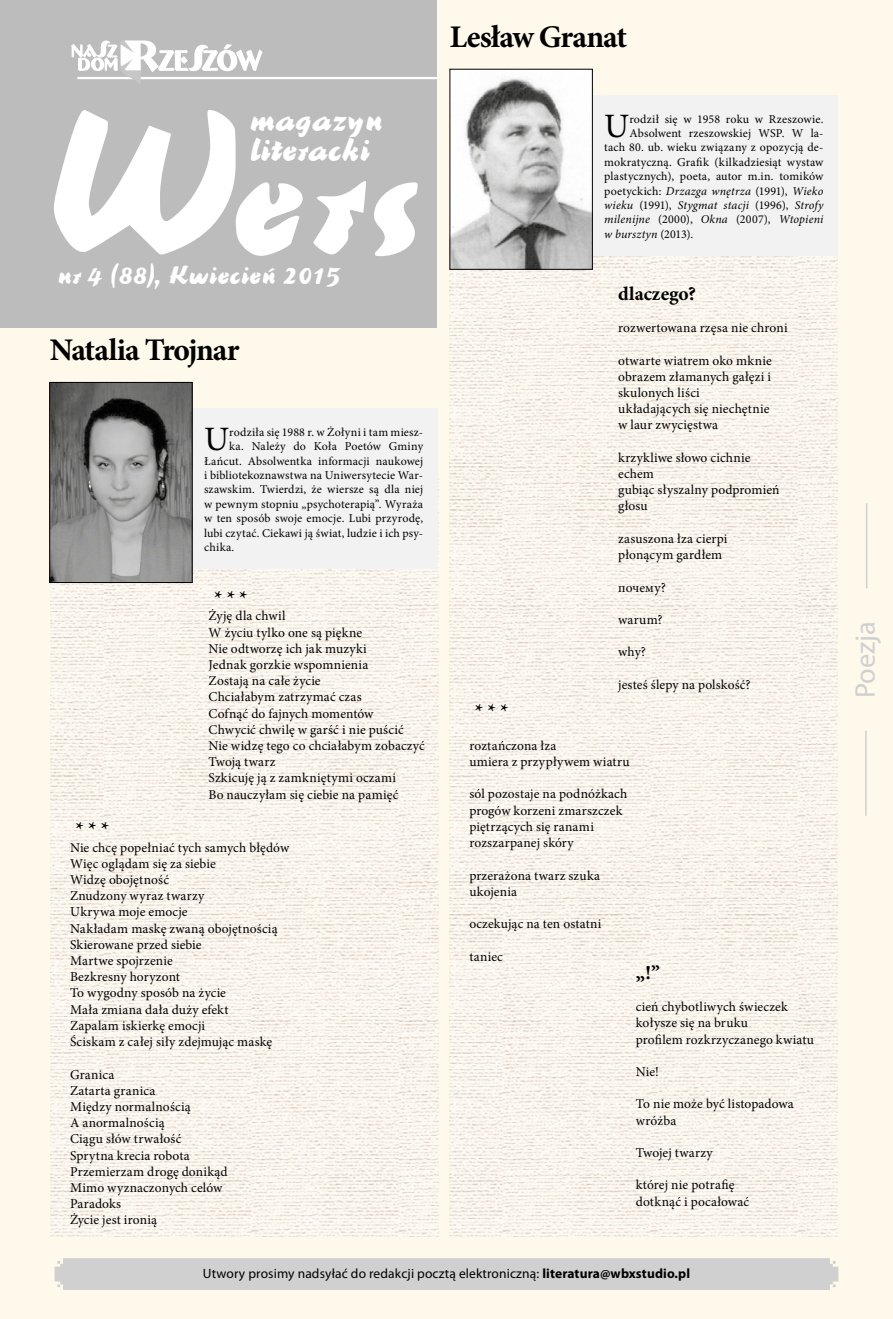
<style>
.page{position:relative;width:893px;height:1319px;background:#fff}
.page>*{position:absolute;margin:0;border:0;box-sizing:border-box;transform-origin:0 0}
.t1{font:186.45px "EFN Tusz";color:#fff}
.t2{font:148.95px "EFN Tusz";color:#fff}
.t3{font:34.2px "Minion Pro";color:#000}
.t4{font:700 31.5px "Minion Pro";letter-spacing:-.035em;color:#000}
.t5{font:30px/30px "EFN Tusz";color:#fff}
.t6{font:28.5px "Myriad Pro";color:#d0d0d0}
.t7{font:24px "EFN Tusz";color:#fff}
.t8{font:700 19.5px "Minion Pro";color:#000}
.t9{font:italic 700 19.5px "Minion Pro";color:#000}
.t10{font:13.5px/16.2px "Minion Pro";letter-spacing:.01em;color:#000}
.t11{font:13.5px "Myriad Pro";letter-spacing:.01em;color:#000}
.t12{font:12px "Minion Pro";letter-spacing:.015em;color:#000}
.t13{font:italic 12px "Minion Pro";letter-spacing:.015em;color:#000}
.s1{font-style:normal}
.s2{font-weight:700}
</style>
<div class="page">
<div style="left:0;top:0;width:893px;height:1318px;background:#fff9ec"></div>
<img style="left:450px;top:256px;width:387px;height:980px">
<img style="left:51px;top:474px;width:387px;height:762px">
<div style="left:582px;top:95px;width:256px;height:161px;background:#f2f2f2"></div>
<div style="left:182px;top:408px;width:255px;height:161px;background:#f2f2f2"></div>
<div style="left:0;top:0;width:437px;height:327px;background:#bcbcbc"></div>
<hr style="left:77px;top:77px;width:360px;height:2px;background:#fff">
<svg style="left:71px;top:40px;width:191px;height:40px"></svg>
<hr style="left:865px;top:730px;width:2px;height:85px;background:#d0d0d0">
<hr style="left:866px;top:503px;width:1px;height:85px;background:#d0d0d0">
<div style="left:55px;top:1258px;width:783px;height:31px;background:#d0d0d0"></div>
<img style="left:451px;top:71px;width:140px;height:197px">
<div style="left:449px;top:69px;width:144px;height:201px;border:1px solid #000"></div>
<img style="left:51px;top:384px;width:140px;height:197px">
<div style="left:49px;top:382px;width:144px;height:201px;border:1px solid #000"></div>
<h1 class="t1" style="left:32px;top:73px;width:200px">W</h1>
<h3 class="t7" style="left:56px;top:261px;width:284px">nr 4 (88), Kwiecień 2015</h3>
<h3 class="t5" style="left:248px;top:106px;width:135px">magazyn literacki</h3>
<h2 class="t2" style="left:225px;top:108px;width:195px">ers</h2>
<h3 class="t4" style="left:50px;top:328px;width:191px">Natalia Trojnar</h3>
<h3 class="t3" style="left:204px;top:416px;width:27px">U</h3>
<p class="t12" style="left:229px;top:424px;width:195px">rodziła się 1988 r. w Żołyni i tam miesz-</p>
<p class="t12" style="left:229px;top:438px;width:195px">ka. Należy do Koła Poetów Gminy</p>
<p class="t12" style="left:204px;top:452px;width:221px">Łańcut. Absolwentka informacji naukowej</p>
<p class="t12" style="left:204px;top:467px;width:221px">i bibliotekoznawstwa na Uniwersytecie War-</p>
<p class="t12" style="left:204px;top:481px;width:221px">szawskim. Twierdzi, że wiersze są dla niej</p>
<p class="t12" style="left:204px;top:496px;width:221px">w pewnym stopniu „psychoterapią”. Wyraża</p>
<p class="t12" style="left:204px;top:510px;width:221px">w ten sposób swoje emocje. Lubi przyrodę,</p>
<p class="t12" style="left:204px;top:524px;width:221px">lubi czytać. Ciekawi ją świat, ludzie i ich psy-</p>
<p class="t12" style="left:204px;top:539px;width:32px">chika.</p>
<h3 class="t9" style="left:213px;top:584px;width:35px">* * *</h3>
<p class="t10" style="left:209px;top:608px;width:218px">Żyję dla chwil<br>W życiu tylko one są piękne<br>Nie odtworzę ich jak muzyki<br>Jednak gorzkie wspomnienia<br>Zostają na całe życie<br>Chciałabym zatrzymać czas<br>Cofnąć do fajnych momentów<br>Chwycić chwilę w garść i nie puścić<br>Nie widzę tego co chciałabym zobaczyć<br>Twoją twarz<br>Szkicuję ją z zamkniętymi oczami<br>Bo nauczyłam się ciebie na pamięć</p>
<h3 class="t9" style="left:74px;top:815px;width:35px">* * *</h3>
<p class="t10" style="left:70px;top:839px;width:221px">Nie chcę popełniać tych samych błędów<br>Więc oglądam się za siebie<br>Widzę obojętność<br>Znudzony wyraz twarzy<br>Ukrywa moje emocje<br>Nakładam maskę zwaną obojętnością<br>Skierowane przed siebie<br>Martwe spojrzenie<br>Bezkresny horyzont<br>To wygodny sposób na życie<br>Mała zmiana dała duży efekt<br>Zapalam iskierkę emocji<br>Ściskam z całej siły zdejmując maskę</p>
<p class="t10" style="left:70px;top:1065px;width:159px">Granica<br>Zatarta granica<br>Między normalnością<br>A anormalnością<br>Ciągu słów trwałość<br>Sprytna krecia robota<br>Przemierzam drogę donikąd<br>Mimo wyznaczonych celów<br>Paradoks<br>Życie jest ironią</p>
<h3 class="t4" style="left:450px;top:15px;width:179px">Lesław Granat</h3>
<h3 class="t3" style="left:604px;top:103px;width:27px">U</h3>
<p class="t12" style="left:629px;top:111px;width:196px">rodził się w 1958 roku w Rzeszowie.</p>
<p class="t12" style="left:629px;top:125px;width:195px">Absolwent rzeszowskiej WSP. W la-</p>
<p class="t12" style="left:604px;top:139px;width:221px">tach 80. ub. wieku związany z opozycją de-</p>
<p class="t12" style="left:604px;top:154px;width:221px">mokratyczną. Grafik (kilkadziesiąt wystaw</p>
<p class="t12" style="left:604px;top:168px;width:221px">plastycznych), poeta, autor m.in. tomików</p>
<p class="t13" style="left:604px;top:183px;width:221px"><span class="s1">poetyckich:</span> Drzazga wnętrza <span class="s1">(1991),</span> Wieko</p>
<p class="t13" style="left:604px;top:197px;width:221px">wieku <span class="s1">(1991),</span> Stygmat stacji <span class="s1">(1996),</span> Strofy</p>
<p class="t13" style="left:604px;top:211px;width:221px">milenijne <span class="s1">(2000),</span> Okna <span class="s1">(2007),</span> Wtopieni</p>
<p class="t13" style="left:604px;top:226px;width:90px">w bursztyn <span class="s1">(2013).</span></p>
<h3 class="t8" style="left:618px;top:280px;width:79px">dlaczego?</h3>
<p class="t10" style="left:618px;top:320px;width:171px">rozwertowana rzęsa nie chroni</p>
<p class="t10" style="left:618px;top:352px;width:155px">otwarte wiatrem oko mknie obrazem złamanych gałęzi i skulonych liści układających się niechętnie w laur zwycięstwa</p>
<p class="t10" style="left:618px;top:449px;width:163px">krzykliwe słowo cichnie echem<br>gubiąc słyszalny podpromień głosu</p>
<p class="t10" style="left:618px;top:530px;width:111px">zasuszona łza cierpi płonącym gardłem</p>
<p class="t10" style="left:618px;top:579px;width:49px">почему?</p>
<p class="t10" style="left:618px;top:611px;width:46px">warum?</p>
<p class="t10" style="left:618px;top:644px;width:29px">why?</p>
<p class="t10" style="left:618px;top:676px;width:134px">jesteś ślepy na polskość?</p>
<h3 class="t9" style="left:474px;top:697px;width:35px">* * *</h3>
<p class="t10" style="left:469px;top:737px;width:162px">roztańczona łza<br>umiera z przypływem wiatru</p>
<p class="t10" style="left:469px;top:786px;width:159px">sól pozostaje na podnóżkach progów korzeni zmarszczek piętrzących się ranami rozszarpanej skóry</p>
<p class="t10" style="left:469px;top:867px;width:132px">przerażona twarz szuka ukojenia</p>
<p class="t10" style="left:469px;top:915px;width:134px">oczekując na ten ostatni</p>
<p class="t10" style="left:469px;top:948px;width:35px">taniec</p>
<h3 class="t8" style="left:636px;top:958px;width:25px">„!”</h3>
<p class="t10" style="left:636px;top:998px;width:180px">cień chybotliwych świeczek kołysze się na bruku<br>profilem rozkrzyczanego kwiatu</p>
<p class="t10" style="left:636px;top:1063px;width:25px">Nie!</p>
<p class="t10" style="left:636px;top:1095px;width:159px">To nie może być listopadowa wróżba</p>
<p class="t10" style="left:636px;top:1144px;width:78px">Twojej twarzy</p>
<p class="t10" style="left:636px;top:1176px;width:115px">której nie potrafię dotknąć i pocałować</p>
<p class="t11" style="left:203px;top:1264px;width:489px">Utwory prosimy nadsyłać do redakcji pocztą elektroniczną: <span class="s2">literatura@wbxstudio.pl</span></p>
<h3 class="t6" style="left:847px;top:698px;width:79px;rotate:-90deg">Poezja</h3>
</div>
